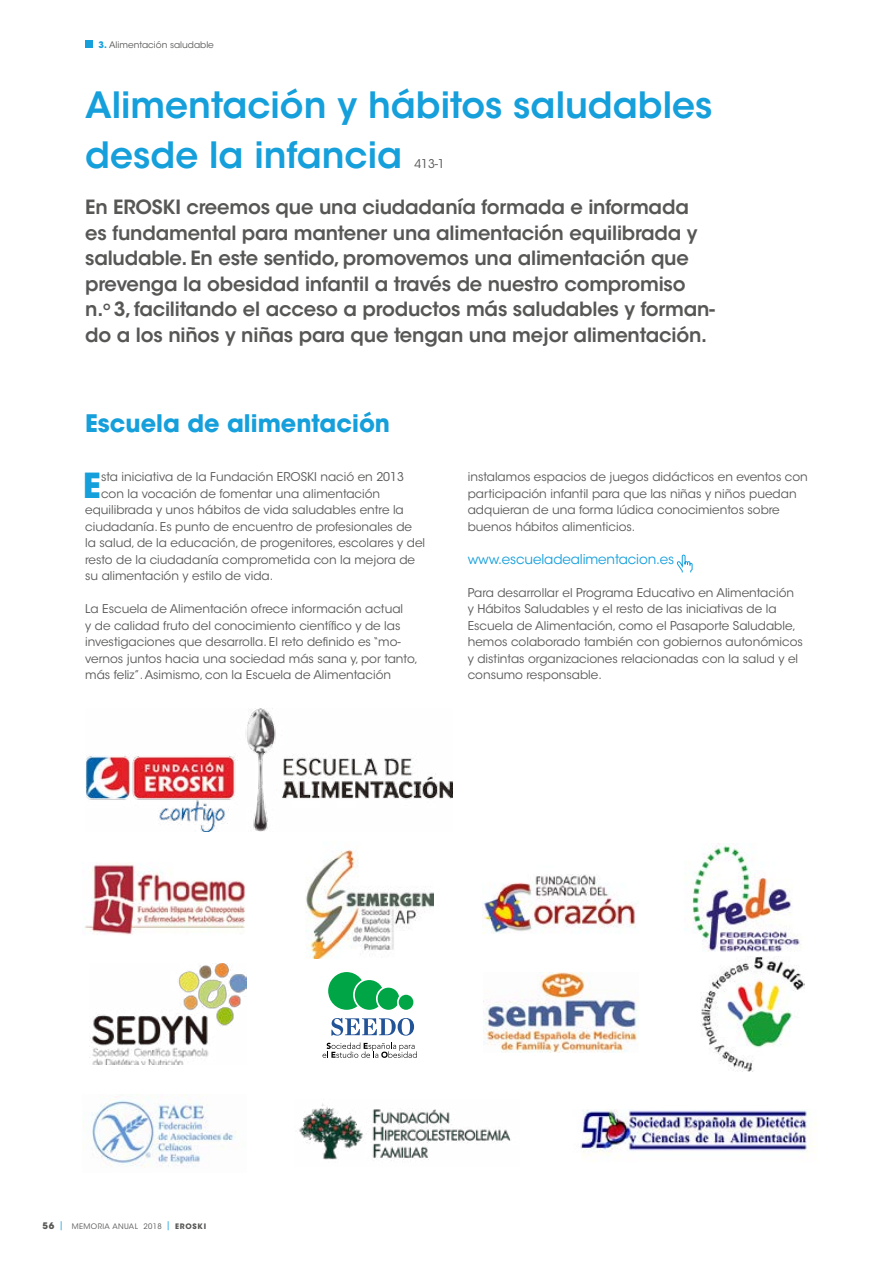
<style>
.page{position:relative;width:893px;height:1263px;background:#fff}
.page>*{position:absolute;margin:0;border:0;box-sizing:border-box;transform-origin:0 0}
.t1{font:600 36px/49.5px "ITC Avant Garde Std";color:#159fdb}
.t2{font:700 34.35px "ITC Avant Garde Std";color:#159fdb}
.t3{font:700 24px "ITC Avant Garde Std";color:#159fdb}
.t4{font:600 19.5px/25.5px "ITC Avant Garde Std";letter-spacing:-.01em;color:#575756}
.t5{font:13.5px "ITC Avant Garde Std";letter-spacing:-.01em;color:#159fdb}
.t6{font:12px/16.5px "ITC Avant Garde Std";color:#575756}
.t7{font:9px "ITC Avant Garde Std";color:#575756}
.t8{font:7.5px "ITC Avant Garde Std";letter-spacing:.05em;color:#575756}
.s1{font-weight:700;color:#159fdb}
.s2{font-weight:700;font-size:9px}
.s3{font-weight:700}
</style>
<div class="page">
<div style="left:85px;top:40px;width:8px;height:8px;background:#159fdb"></div>
<svg style="left:676px;top:554px;width:17px;height:19px"></svg>
<img style="left:85px;top:709px;width:367px;height:122px">
<img style="left:483px;top:874px;width:155px;height:60px">
<img style="left:701px;top:957px;width:103px;height:114px">
<img style="left:299px;top:1103px;width:212px;height:58px">
<img style="left:580px;top:1109px;width:237px;height:52px">
<img style="left:89px;top:964px;width:157px;height:100px">
<img style="left:91px;top:1094px;width:145px;height:73px">
<img style="left:684px;top:844px;width:118px;height:108px">
<img style="left:85px;top:863px;width:160px;height:72px">
<img style="left:305px;top:850px;width:129px;height:108px">
<img style="left:484px;top:972px;width:153px;height:80px">
<svg style="left:323px;top:1042px;width:94px;height:16px"></svg>
<div style="left:327px;top:971px;width:39px;height:40px;background:#00a546;border-radius:50%"></div>
<div style="left:326px;top:970px;width:41px;height:41px;border:2px solid #fff;border-radius:50%"></div>
<div style="left:354px;top:979px;width:31px;height:32px;background:#00a546;border-radius:50%"></div>
<div style="left:353px;top:978px;width:33px;height:33px;border:2px solid #fff;border-radius:50%"></div>
<div style="left:377px;top:987px;width:23px;height:24px;background:#00a546;border-radius:50%"></div>
<div style="left:376px;top:986px;width:25px;height:25px;border:2px solid #fff;border-radius:50%"></div>
<div style="left:398px;top:994px;width:16px;height:17px;background:#00a546;border-radius:50%"></div>
<div style="left:397px;top:993px;width:18px;height:18px;border:2px solid #fff;border-radius:50%"></div>
<svg style="left:331px;top:1018px;width:83px;height:18px"></svg>
<p class="t7" style="left:99px;top:39px;width:117px"><span class="s1">3.</span> Alimentación saludable</p>
<h1 class="t1" style="left:85px;top:80px;width:629px">Alimentación y hábitos saludables desde la infancia</h1>
<p class="t6" style="left:414px;top:155px;width:32px">413-1</p>
<p class="t4" style="left:85px;top:194px;width:631px">En EROSKI creemos que una ciudadanía formada e informada es fundamental para mantener una alimentación equilibrada y saludable. En este sentido, promovemos una alimentación que prevenga la obesidad infantil a través de nuestro compromiso n.<sup>o</sup> 3, facilitando el acceso a productos más saludables y forman&shy;do a los niños y niñas para que tengan una mejor alimentación.</p>
<h3 class="t3" style="left:85px;top:407px;width:306px">Escuela de alimentación</h3>
<h2 class="t2" style="left:83px;top:463px;width:20px">E</h2>
<p class="t6" style="left:101px;top:469px;width:304px">sta iniciativa de la Fundación EROSKI nació en 2013</p>
<p class="t6" style="left:101px;top:485px;width:281px">con la vocación de fomentar una alimentación</p>
<p class="t6" style="left:85px;top:502px;width:320px">equilibrada y unos hábitos de vida saludables entre la</p>
<p class="t6" style="left:85px;top:518px;width:328px">ciudadanía. Es punto de encuentro de profesionales de</p>
<p class="t6" style="left:85px;top:535px;width:341px">la salud, de la educación, de progenitores, escolares y del</p>
<p class="t6" style="left:85px;top:551px;width:331px">resto de la ciudadanía comprometida con la mejora de</p>
<p class="t6" style="left:85px;top:568px;width:189px">su alimentación y estilo de vida.</p>
<p class="t6" style="left:85px;top:601px;width:334px">La Escuela de Alimentación ofrece información actual<br>y de calidad fruto del conocimiento científico y de las investigaciones que desarrolla. El reto definido es “mo&shy;vernos juntos hacia una sociedad más sana y, por tanto, más feliz”. Asimismo, con la Escuela de Alimentación</p>
<p class="t6" style="left:468px;top:469px;width:342px">instalamos espacios de juegos didácticos en eventos con participación infantil para que las niñas y niños puedan adquieran de una forma lúdica conocimientos sobre buenos hábitos alimenticios.</p>
<p class="t5" style="left:468px;top:550px;width:208px">www.escueladealimentacion.es</p>
<p class="t6" style="left:468px;top:584px;width:337px">Para desarrollar el Programa Educativo en Alimentación y Hábitos Saludables y el resto de las iniciativas de la Escuela de Alimentación, como el Pasaporte Saludable, hemos colaborado también con gobiernos autonómicos y distintas organizaciones relacionadas con la salud y el consumo responsable.</p>
<p class="t8" style="left:43px;top:1222px;width:165px"><span class="s2">56</span> <sup>|</sup> MEMORIA ANUAL 2018 <sup>|</sup> <span class="s3">EROSKI</span></p>
</div>
